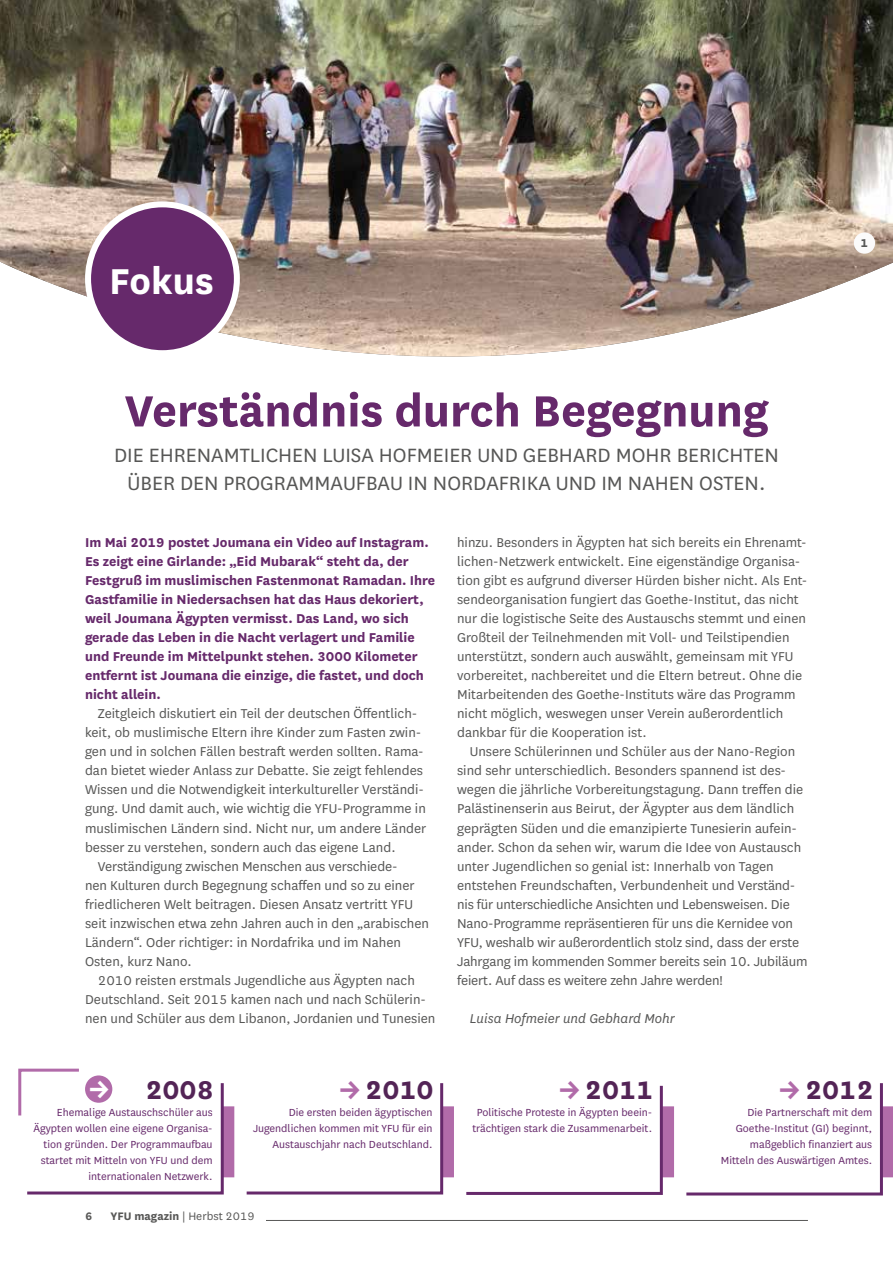
<style>
.page{position:relative;width:893px;height:1263px;background:#fff}
.page>*{position:absolute;margin:0;border:0;box-sizing:border-box;transform-origin:0 0}
.t1{font:700 51px "National";color:#66296b}
.t2{font:700 42px "National";color:#fff}
.t3{font:700 30px "National";color:#532456}
.t4{font:22.5px/28.2px "National";color:#575756;text-align:center}
.t5{font:15px/19px "National";color:#575756}
.t6{font:700 15px/19px "National";color:#66296b}
.t7{font:italic 15px "National";color:#575756}
.t8{font:700 13.5px "National";color:#575756}
.t9{font:12.75px "National";color:#575756}
.t10{font:700 12.75px "National";color:#575756}
.t11{font:12px/16px "National";color:#66296b;text-align:right}
.s1{font-size:28.8px;color:#fff}
.s2{color:#fff}
.s3{color:#b16ba9}
.s4{font-weight:700}
</style>
<div class="page">
<hr style="left:85px;top:1220px;width:723px;height:1px;background:#575756">
<div style="left:85px;top:1211px;width:26px;height:13px;background:#fff"></div>
<div style="left:111px;top:1211px;width:155px;height:13px;background:#fff"></div>
<img style="left:0;top:0;width:892px;height:357px">
<div style="left:20px;top:1106px;width:873px;height:36px;background:#b16ba9"></div>
<div style="left:20px;top:1141px;width:873px;height:36px;background:#b16ba9"></div>
<div style="left:88px;top:204px;width:149px;height:149px;background:#66296b;border-radius:50%"></div>
<div style="left:85px;top:201px;width:155px;height:155px;border:6px solid #fff;border-radius:50%"></div>
<div style="left:454px;top:1097px;width:207px;height:104px;border:9px solid #fff"></div>
<div style="left:463px;top:1085px;width:201px;height:111px;background:#fff"></div>
<div style="left:18px;top:1068px;width:207px;height:127px;background:#fff"></div>
<div style="left:234px;top:1098px;width:207px;height:88px;border:9px solid #fff"></div>
<div style="left:244px;top:1083px;width:201px;height:112px;background:#fff"></div>
<div style="left:674px;top:1098px;width:207px;height:94px;border:9px solid #fff"></div>
<div style="left:683px;top:1083px;width:201px;height:113px;background:#fff"></div>
<div style="left:85px;top:1075px;width:27px;height:28px;background:#b16ba9;border-radius:50%"></div>
<div style="left:854px;top:232px;width:21px;height:22px;background:#fbfafa;border-radius:50%"></div>
<h2 class="t2" style="left:109px;top:251px;width:106px">Fokus</h2>
<h1 class="t1" style="left:125px;top:375px;width:645px">Verständnis durch Begegnung</h1>
<h3 class="t4" style="left:114px;top:440px;width:666px">DIE EHRENAMTLICHEN LUISA HOFMEIER UND GEBHARD MOHR BERICHTEN<br>ÜBER DEN PROGRAMMAUFBAU IN NORDAFRIKA UND IM NAHEN OSTEN.</h3>
<p class="t6" style="left:85px;top:531px;width:352px">Im Mai 2019 postet Joumana ein Video auf Instagram.<br>Es zeigt eine Girlande: „Eid Mubarak“ steht da, der Festgruß im muslimischen Fastenmonat Ramadan. Ihre Gastfamilie in Niedersachsen hat das Haus dekoriert, weil Joumana Ägypten vermisst. Das Land, wo sich gerade das Leben in die Nacht verlagert und Familie und Freunde im Mittelpunkt stehen. 3000 Kilometer entfernt ist Joumana die einzige, die fastet, und doch nicht allein.</p>
<p class="t5" style="left:98px;top:703px;width:321px">Zeitgleich diskutiert ein Teil der deutschen Öffentlich-</p>
<p class="t5" style="left:85px;top:722px;width:338px">keit, ob muslimische Eltern ihre Kinder zum Fasten zwin-</p>
<p class="t5" style="left:85px;top:741px;width:340px">gen und in solchen Fällen bestraft werden sollten. Rama-</p>
<p class="t5" style="left:85px;top:760px;width:339px">dan bietet wieder Anlass zur Debatte. Sie zeigt fehlendes</p>
<p class="t5" style="left:85px;top:780px;width:340px">Wissen und die Notwendigkeit interkultureller Verständi-</p>
<p class="t5" style="left:85px;top:799px;width:342px">gung. Und damit auch, wie wichtig die YFU-Programme in</p>
<p class="t5" style="left:85px;top:818px;width:343px">muslimischen Ländern sind. Nicht nur, um andere Länder</p>
<p class="t5" style="left:85px;top:837px;width:312px">besser zu verstehen, sondern auch das eigene Land.</p>
<p class="t5" style="left:98px;top:856px;width:301px">Verständigung zwischen Menschen aus verschiede-</p>
<p class="t5" style="left:85px;top:875px;width:331px">nen Kulturen durch Begegnung schaffen und so zu einer</p>
<p class="t5" style="left:85px;top:894px;width:330px">friedlicheren Welt beitragen. Diesen Ansatz vertritt YFU</p>
<p class="t5" style="left:85px;top:913px;width:345px">seit inzwischen etwa zehn Jahren auch in den „arabischen</p>
<p class="t5" style="left:85px;top:932px;width:317px">Ländern“. Oder richtiger: in Nordafrika und im Nahen</p>
<p class="t5" style="left:85px;top:951px;width:108px">Osten, kurz Nano.</p>
<p class="t5" style="left:98px;top:970px;width:319px">2010 reisten erstmals Jugendliche aus Ägypten nach</p>
<p class="t5" style="left:85px;top:989px;width:342px">Deutschland. Seit 2015 kamen nach und nach Schülerin-</p>
<p class="t5" style="left:85px;top:1008px;width:352px">nen und Schüler aus dem Libanon, Jordanien und Tunesien</p>
<p class="t5" style="left:457px;top:532px;width:352px">hinzu. Besonders in Ägypten hat sich bereits ein Ehrenamt&shy;lichen-Netzwerk entwickelt. Eine eigenständige Organisa&shy;tion gibt es aufgrund diverser Hürden bisher nicht. Als Ent&shy;sendeorganisation fungiert das Goethe-Institut, das nicht nur die logistische Seite des Austauschs stemmt und einen Großteil der Teilnehmenden mit Voll- und Teilstipendien unterstützt, sondern auch auswählt, gemeinsam mit YFU vorbereitet, nachbereitet und die Eltern betreut. Ohne die Mitarbeitenden des Goethe-Instituts wäre das Programm nicht möglich, weswegen unser Verein außerordentlich dankbar für die Kooperation ist.</p>
<p class="t5" style="left:457px;top:741px;width:352px;text-indent:13px">Unsere Schülerinnen und Schüler aus der Nano-Region sind sehr unterschiedlich. Besonders spannend ist des&shy;wegen die jährliche Vorbereitungstagung. Dann treffen die Palästinenserin aus Beirut, der Ägypter aus dem ländlich geprägten Süden und die emanzipierte Tunesierin aufein&shy;ander. Schon da sehen wir, warum die Idee von Austausch unter Jugendlichen so genial ist: Innerhalb von Tagen entstehen Freundschaften, Verbundenheit und Verständ&shy;nis für unterschiedliche Ansichten und Lebensweisen. Die Nano-Programme repräsentieren für uns die Kernidee von YFU, weshalb wir außerordentlich stolz sind, dass der erste Jahrgang im kommenden Sommer bereits sein 10. Jubiläum feiert. Auf dass es weitere zehn Jahre werden!</p>
<p class="t7" style="left:470px;top:1009px;width:206px">Luisa Hofmeier und Gebhard Mohr</p>
<p class="t8" style="left:861px;top:233px;width:9px">1</p>
<h3 class="t3" style="left:89px;top:1069px;width:126px"><span class="s1">→</span> <span class="s2">→</span>2008</h3>
<h3 class="t3" style="left:340px;top:1068px;width:95px"><span class="s3">→</span> 2010</h3>
<h3 class="t3" style="left:559px;top:1068px;width:95px"><span class="s3">→</span> 2011</h3>
<h3 class="t3" style="left:780px;top:1069px;width:95px"><span class="s3">→</span> 2012</h3>
<p class="t11" style="left:33px;top:1104px;width:181px">Ehemalige Austauschschüler aus Ägypten wollen eine eigene Organisa&shy;tion gründen. Der Programmaufbau startet mit Mitteln von YFU und dem internationalen Netzwerk.</p>
<p class="t11" style="left:253px;top:1103px;width:181px">Die ersten beiden ägyptischen<br>Jugendlichen kommen mit YFU für ein<br>Austauschjahr nach Deutschland.</p>
<p class="t11" style="left:472px;top:1103px;width:181px;text-align:center">Politische Proteste in Ägypten beein&shy;trächtigen stark die Zusammenarbeit.</p>
<p class="t11" style="left:721px;top:1103px;width:153px">Die Partnerschaft mit dem<br>Goethe-Institut (GI) beginnt, maßgeblich finanziert aus<br>Mitteln des Auswärtigen Amtes.</p>
<p class="t10" style="left:85px;top:1207px;width:9px">6</p>
<p class="t9" style="left:111px;top:1208px;width:146px"><span class="s4">YFU magazin</span> | Herbst 2019</p>
</div>
